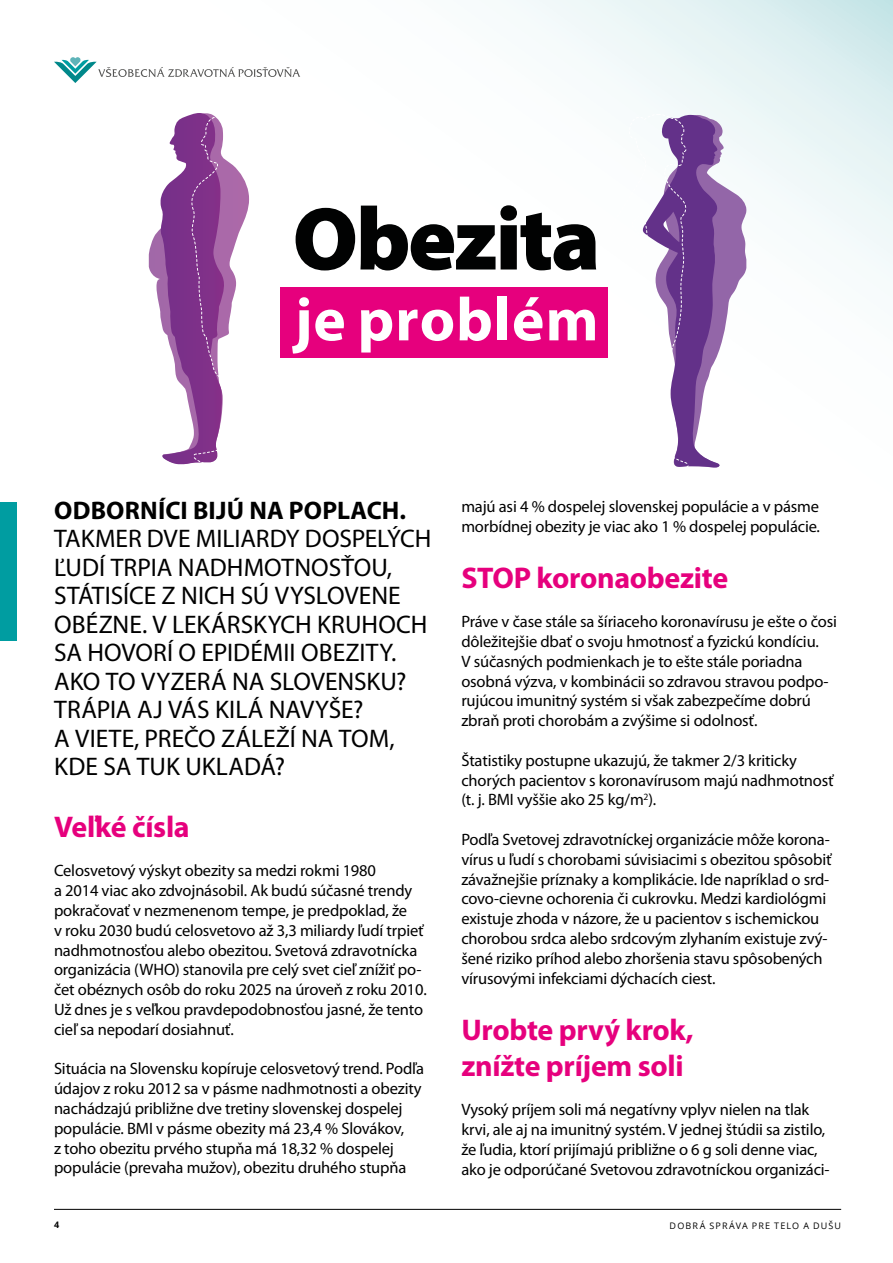
<style>
.page{position:relative;width:893px;height:1263px;background:#fff}
.page>*{position:absolute;margin:0;border:0;box-sizing:border-box;transform-origin:0 0}
.t1{font:900 90px "Myriad Pro";letter-spacing:-.03em;color:#010202}
.t2{font:700 61.5px "Myriad Pro";letter-spacing:.015em;color:#fff}
.t3{font:700 30px/36px "Myriad Pro";letter-spacing:-.01em;color:#e6007d}
.t4{font:25.5px/28.5px "Myriad Pro";letter-spacing:-.005em;color:#000}
.t5{font:700 25.5px "Myriad Pro";letter-spacing:.01em;color:#000}
.t6{font:16.5px/19.8px "Myriad Pro";letter-spacing:-.01em;color:#000}
.t7{font:9px "Open Sans";letter-spacing:.125em;color:#000}
.t8{font:700 9px "Open Sans";color:#000}
</style>
<div class="page">
<hr style="left:54px;top:1209px;width:787px;height:1px;background:#000">
<svg style="left:16px;top:0;width:877px;height:532px"></svg>
<div style="left:0;top:502px;width:16px;height:139px;background:#009da1"></div>
<svg style="left:54px;top:57px;width:246px;height:26px"></svg>
<div style="left:281px;top:287px;width:327px;height:71px;background:#e6007d"></div>
<svg style="left:610px;top:114px;width:136px;height:354px"></svg>
<svg style="left:149px;top:112px;width:108px;height:353px"></svg>
<h1 class="t1" style="left:293px;top:179px;width:309px">Obezita</h1>
<h2 class="t2" style="left:294px;top:285px;width:306px">je problém</h2>
<h3 class="t5" style="left:54px;top:496px;width:353px">ODBORNÍCI BIJÚ NA POPLACH.</h3>
<p class="t4" style="left:54px;top:525px;width:379px">TAKMER DVE MILIARDY DOSPELÝCH<br>ĽUDÍ TRPIA NADHMOTNOSŤOU,<br>STÁTISÍCE Z NICH SÚ VYSLOVENE<br>OBÉZNE. V LEKÁRSKYCH KRUHOCH<br>SA HOVORÍ O EPIDÉMII OBEZITY.<br>AKO TO VYZERÁ NA SLOVENSKU?<br>TRÁPIA AJ VÁS KILÁ NAVYŠE?<br>A VIETE, PREČO ZÁLEŽÍ NA TOM,<br>KDE SA TUK UKLADÁ?</p>
<h3 class="t3" style="left:54px;top:809px;width:137px">Veľké čísla</h3>
<p class="t6" style="left:54px;top:861px;width:374px">Celosvetový výskyt obezity sa medzi rokmi 1980<br>a 2014 viac ako zdvojnásobil. Ak budú súčasné trendy pokračovať v nezmenenom tempe, je predpoklad, že<br>v roku 2030 budú celosvetovo až 3,3 miliardy ľudí trpieť nadhmotnosťou alebo obezitou. Svetová zdravotnícka organizácia (WHO) stanovila pre celý svet cieľ znížiť po&shy;čet obéznych osôb do roku 2025 na úroveň z roku 2010.<br>Už dnes je s veľkou pravdepodobnosťou jasné, že tento cieľ sa nepodarí dosiahnuť.</p>
<p class="t6" style="left:54px;top:1059px;width:371px">Situácia na Slovensku kopíruje celosvetový trend. Podľa údajov z roku 2012 sa v pásme nadhmotnosti a obezity nachádzajú približne dve tretiny slovenskej dospelej populácie. BMI v pásme obezity má 23,4 % Slovákov,<br>z toho obezitu prvého stupňa má 18,32 % dospelej populácie (prevaha mužov), obezitu druhého stupňa</p>
<p class="t6" style="left:461px;top:497px;width:360px">majú asi 4 % dospelej slovenskej populácie a v pásme morbídnej obezity je viac ako 1 % dospelej populácie.</p>
<h3 class="t3" style="left:461px;top:560px;width:268px">STOP koronaobezite</h3>
<p class="t6" style="left:461px;top:612px;width:377px">Práve v čase stále sa šíriaceho koronavírusu je ešte o čosi dôležitejšie dbať o svoju hmotnosť a fyzickú kondíciu.<br>V súčasných podmienkach je to ešte stále poriadna osobná výzva, v kombinácii so zdravou stravou podpo&shy;rujúcou imunitný systém si však zabezpečíme dobrú zbraň proti chorobám a zvýšime si odolnosť.</p>
<p class="t6" style="left:461px;top:751px;width:374px">Štatistiky postupne ukazujú, že takmer 2/3 kriticky chorých pacientov s koronavírusom majú nadhmotnosť (t. j. BMI vyššie ako 25 kg/m<sup>2</sup>).</p>
<p class="t6" style="left:461px;top:830px;width:372px">Podľa Svetovej zdravotníckej organizácie môže korona&shy;vírus u ľudí s chorobami súvisiacimi s obezitou spôsobiť závažnejšie príznaky a komplikácie. Ide napríklad o srd&shy;covo-cievne ochorenia či cukrovku. Medzi kardiológmi existuje zhoda v názore, že u pacientov s ischemickou chorobou srdca alebo srdcovým zlyhaním existuje zvý&shy;šené riziko príhod alebo zhoršenia stavu spôsobených vírusovými infekciami dýchacích ciest.</p>
<h3 class="t3" style="left:461px;top:1012px;width:234px">Urobte prvý krok, znížte príjem soli</h3>
<p class="t6" style="left:461px;top:1100px;width:370px">Vysoký príjem soli má negatívny vplyv nielen na tlak krvi, ale aj na imunitný systém. V jednej štúdii sa zistilo, že ľudia, ktorí prijímajú približne o 6 g soli denne viac, ako je odporúčané Svetovou zdravotníckou organizáci-</p>
<p class="t8" style="left:54px;top:1219px;width:7px">4</p>
<p class="t7" style="left:670px;top:1220px;width:173px">DOBRÁ SPRÁVA PRE TELO A DUŠU</p>
</div>
